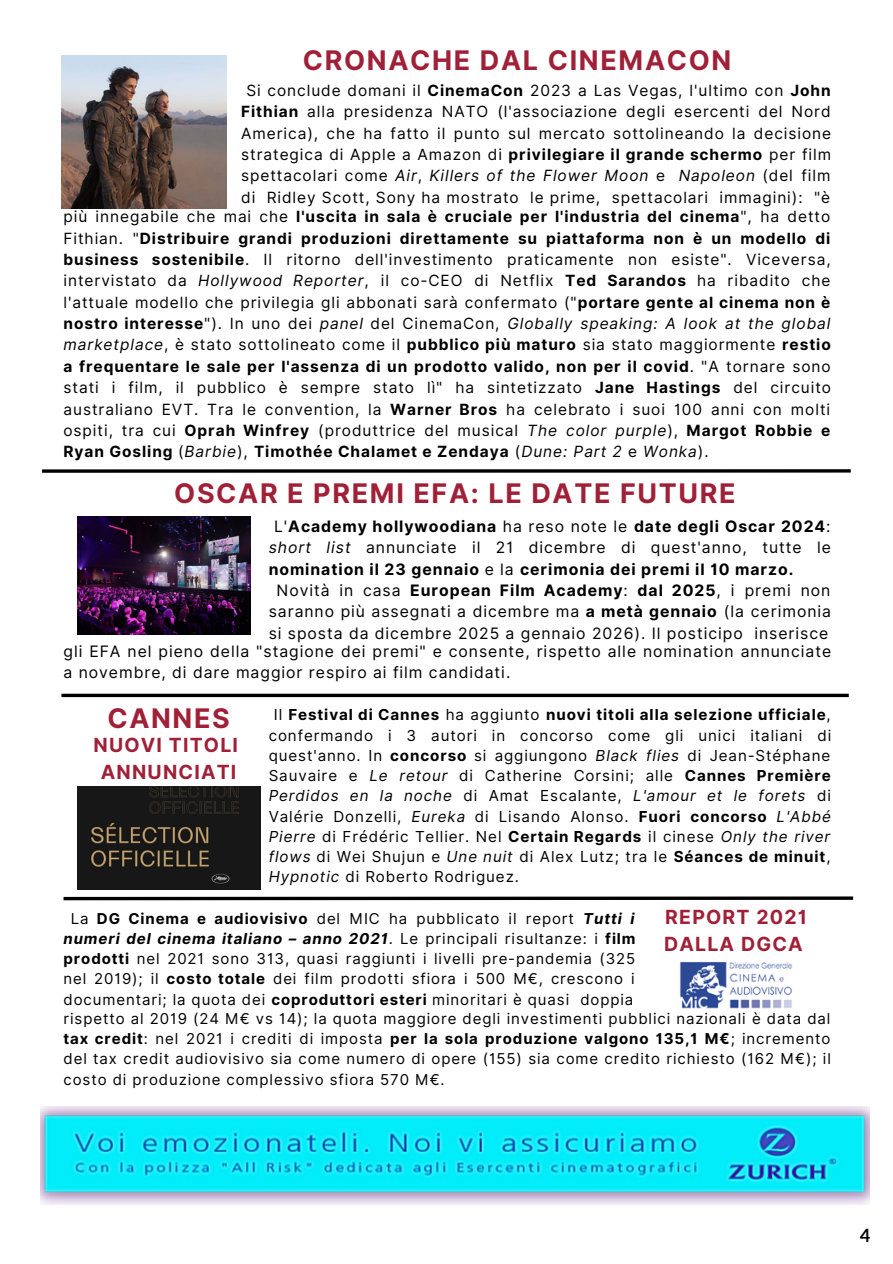
<style>
.page{position:relative;width:893px;height:1264px;background:#fff}
.page>*{position:absolute;margin:0;border:0;box-sizing:border-box;transform-origin:0 0}
.t1{font:700 27px "Inter";letter-spacing:.06em;color:#a02037}
.t2{font:700 19.5px/27px "Inter";letter-spacing:.06em;color:#a02037;text-align:center}
.t3{font:700 18px "Aleo";color:#000}
.t4{font:15.75px/21.3px "Inter";letter-spacing:.06em;color:#000}
.t5{font:700 15.75px "Inter";letter-spacing:.06em;color:#000}
.t6{font:15.45px/21.3px "Inter";letter-spacing:.06em;color:#000;text-align:center}
.t7{font:15.15px/20.2px "Inter";letter-spacing:.06em;color:#000;text-align:justify}
.t8{font:15px/20.2px "Inter";letter-spacing:.06em;color:#000;text-align:center}
.s1{font-weight:700}
.s2{font-style:italic}
.s3{font-weight:400}
.s4{font-weight:700;font-style:italic}
</style>
<div class="page">
<svg style="left:42px;top:469px;width:808px;height:4px;background:#272727"></svg>
<img style="left:40px;top:1106px;width:829px;height:98px">
<img style="left:62px;top:55px;width:164px;height:153px">
<img style="left:77px;top:516px;width:173px;height:118px">
<svg style="left:61px;top:693px;width:787px;height:4px;background:#2e2e2e"></svg>
<img style="left:77px;top:786px;width:183px;height:103px">
<svg style="left:63px;top:896px;width:790px;height:4px;background:#2d2d2d"></svg>
<img style="left:680px;top:961px;width:113px;height:48px">
<h1 class="t1" style="left:303px;top:44px;width:430px">CRONACHE DAL CINEMACON</h1>
<p class="t6" style="left:241px;top:80px;width:591px">Si conclude domani il <span class="s1">CinemaCon</span> 2023 a Las Vegas, l'ultimo con <span class="s1">John Fithian</span> alla presidenza NATO (l'associazione degli esercenti del Nord America), che ha fatto il punto sul mercato sottolineando la decisione strategica di Apple a Amazon di <span class="s1">privilegiare il grande schermo</span> per film spettacolari come <span class="s2">Air</span>, <span class="s2">Killers of the Flower Moon</span> e <span class="s2">Napoleon</span> (del film di Ridley Scott, Sony ha mostrato le prime, spettacolari immagini): "è</p>
<p class="t6" style="left:63px;top:206px;width:769px;text-align:justify">più innegabile che mai che <span class="s1">l'uscita in sala è cruciale per l'industria del cinema</span>", ha detto Fithian. "<span class="s1">Distribuire grandi produzioni direttamente su piattaforma non è un modello di business sostenibile</span>. Il ritorno dell'investimento praticamente non esiste". Viceversa, intervistato da <span class="s2">Hollywood Reporter</span>, il co-CEO di Netflix <span class="s1">Ted Sarandos</span> ha ribadito che l'attuale modello che privilegia gli abbonati sarà confermato ("<span class="s1">portare gente al cinema non è nostro interesse</span>"). In uno dei <span class="s2">panel</span> del CinemaCon, <span class="s2">Globally speaking: A look at the global marketplace</span>, è stato sottolineato come il <span class="s1">pubblico più maturo</span> sia stato maggiormente <span class="s1">restio a frequentare le sale per l'assenza di un prodotto valido, non per il covid</span>. "A tornare sono stati i film, il pubblico è sempre stato lì" ha sintetizzato <span class="s1">Jane Hastings</span> del circuito australiano EVT. Tra le convention, la <span class="s1">Warner Bros</span> ha celebrato i suoi 100 anni con molti ospiti, tra cui <span class="s1">Oprah Winfrey</span> (produttrice del musical <span class="s2">The color purple</span>), <span class="s1">Margot Robbie e Ryan Gosling</span> (<span class="s2">Barbie</span>), <span class="s1">Timothée Chalamet e Zendaya</span> (<span class="s2">Dune: Part 2</span> e <span class="s2">Wonka</span>).</p>
<h1 class="t1" style="left:174px;top:477px;width:563px">OSCAR E PREMI EFA: LE DATE FUTURE</h1>
<p class="t5" style="left:274px;top:517px;width:558px"><span class="s3">L'</span>Academy hollywoodiana <span class="s3">ha reso note le</span> date degli Oscar 2024<span class="s3">:</span></p>
<p class="t4" style="left:269px;top:537px;width:563px"><span class="s2">short list</span> annunciate il 21 dicembre di quest'anno, tutte le</p>
<p class="t5" style="left:269px;top:559px;width:526px">nomination il 23 gennaio <span class="s3">e la</span> cerimonia dei premi il 10 marzo.</p>
<p class="t5" style="left:276px;top:581px;width:555px"><span class="s3">Novità in casa</span> European Film Academy<span class="s3">:</span> dal 2025<span class="s3">, i premi non</span></p>
<p class="t4" style="left:269px;top:601px;width:564px">saranno più assegnati a dicembre ma <span class="s1">a metà gennaio</span> (la cerimonia</p>
<p class="t4" style="left:269px;top:622px;width:561px">si sposta da dicembre 2025 a gennaio 2026). Il posticipo inserisce</p>
<p class="t4" style="left:63px;top:640px;width:769px">gli EFA nel pieno della "stagione dei premi" e consente, rispetto alle nomination annunciate a novembre, di dare maggior respiro ai film candidati.</p>
<h1 class="t1" style="left:107px;top:702px;width:124px">CANNES</h1>
<p class="t2" style="left:94px;top:731px;width:146px">NUOVI TITOLI<br>ANNUNCIATI</p>
<p class="t7" style="left:269px;top:704px;width:564px;text-indent:5px">Il <span class="s1">Festival di Cannes</span> ha aggiunto <span class="s1">nuovi titoli alla selezione ufficiale</span>, confermando i 3 autori in concorso come gli unici italiani di quest'anno. In <span class="s1">concorso</span> si aggiungono <span class="s2">Black flies</span> di Jean-Stéphane Sauvaire e <span class="s2">Le retour</span> di Catherine Corsini; alle <span class="s1">Cannes Première </span><span class="s2">Perdidos en la noche</span> di Amat Escalante, <span class="s2">L'amour et le forets</span> di Valérie Donzelli, <span class="s2">Eureka</span> di Lisando Alonso. <span class="s1">Fuori concorso</span> <span class="s2">L'Abbé Pierre</span> di Frédéric Tellier. Nel <span class="s1">Certain Regards</span> il cinese <span class="s2">Only the river flows</span> di Wei Shujun e <span class="s2">Une nuit</span> di Alex Lutz; tra le <span class="s1">Séances de minuit</span>, <span class="s2">Hypnotic</span> di Roberto Rodriguez.</p>
<p class="t8" style="left:63px;top:908px;width:573px">La <span class="s1">DG Cinema e audiovisivo</span> del MIC ha pubblicato il report <span class="s4">Tutti i numeri del cinema italiano – anno 2021</span>. Le principali risultanze: i <span class="s1">film prodotti</span> nel 2021 sono 313, quasi raggiunti i livelli pre-pandemia (325 nel 2019); il <span class="s1">costo totale</span> dei film prodotti sfiora i 500 M€, crescono i documentari; la quota dei <span class="s1">coproduttori esteri</span> minoritari è quasi doppia</p>
<p class="t2" style="left:664px;top:903px;width:145px;text-align:left">REPORT 2021<br>DALLA DGCA</p>
<p class="t8" style="left:63px;top:1008px;width:768px;text-align:justify">rispetto al 2019 (24 M€ vs 14); la quota maggiore degli investimenti pubblici nazionali è data dal <span class="s1">tax credit</span>: nel 2021 i crediti di imposta <span class="s1">per la sola produzione valgono 135,1 M€</span>; incremento del tax credit audiovisivo sia come numero di opere (155) sia come credito richiesto (162 M€); il costo di produzione complessivo sfiora 570 M€.</p>
<p class="t3" style="left:859px;top:1224px;width:12px">4</p>
</div>
